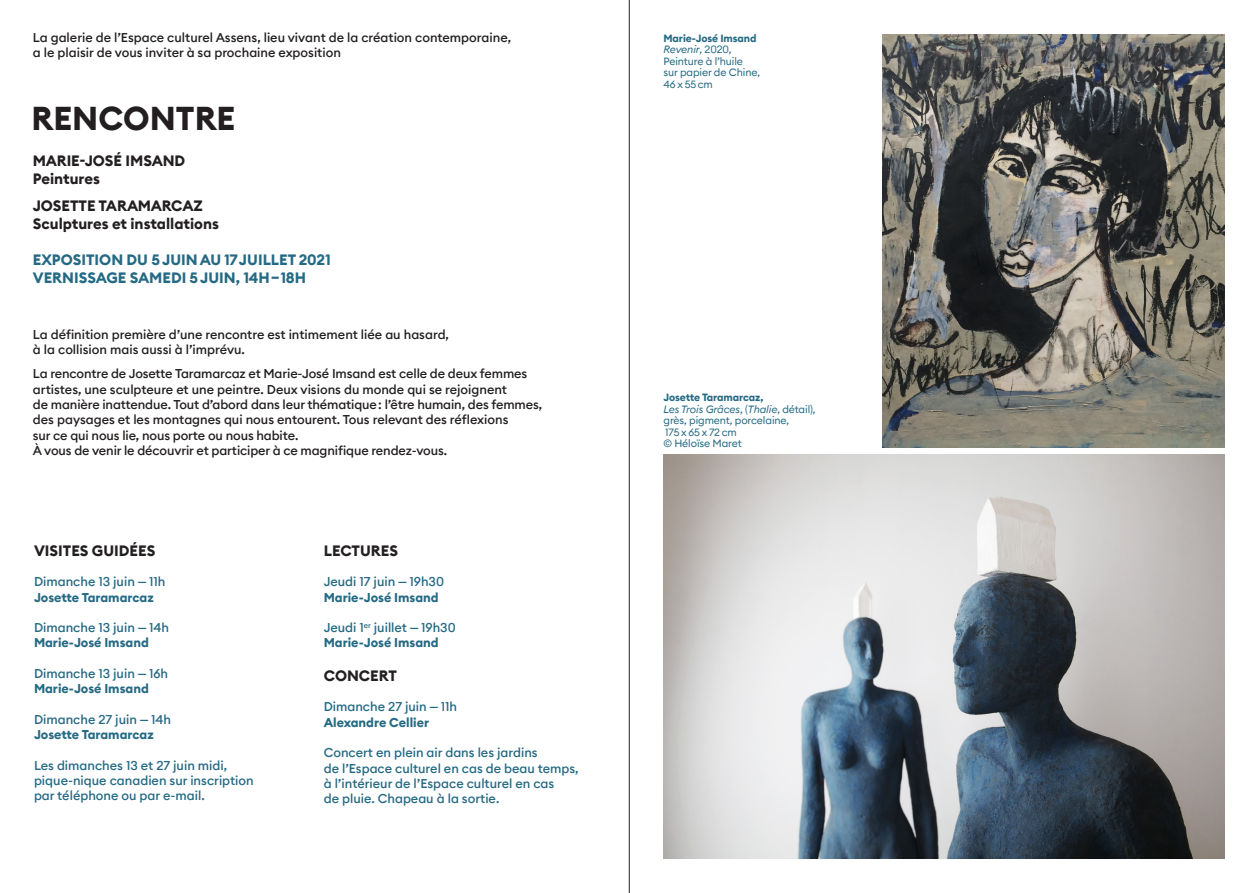
<style>
.page{position:relative;width:1259px;height:893px;background:#fff}
.page>*{position:absolute;margin:0;border:0;box-sizing:border-box;transform-origin:0 0}
.t1{font:700 33px "Euclid Circular B";color:#231f20}
.t2{font:700 15px "Euclid Circular B";color:#231f20}
.t3{font:700 15px "Euclid Circular B";color:#256a84}
.t4{font:500 12.75px "Euclid Circular B";letter-spacing:-.005em;color:#231f20}
.t5{font:500 12.75px "Euclid Circular B";color:#256a84}
.t6{font:700 12.75px "Euclid Circular B";color:#256a84}
.t7{font:10.5px "Euclid Circular B";letter-spacing:-.01em;color:#256a84}
.t8{font:italic 10.5px "Euclid Circular B";letter-spacing:-.01em;color:#256a84}
.t9{font:700 10.5px "Euclid Circular B";letter-spacing:-.01em;color:#256a84}
.s1{font-style:normal}
</style>
<div class="page">
<img style="left:663px;top:455px;width:562px;height:404px">
<img style="left:882px;top:34px;width:343px;height:413px">
<hr style="left:629px;top:0;width:1px;height:893px;background:#231f20">
<p class="t4" style="left:33px;top:29px;width:480px">La galerie de l’Espace culturel Assens, lieu vivant de la création contemporaine,</p>
<p class="t4" style="left:33px;top:44px;width:309px">a le plaisir de vous inviter à sa prochaine exposition</p>
<p class="t1" style="left:32px;top:97px;width:205px">RENCONTRE</p>
<p class="t2" style="left:33px;top:151px;width:154px">MARIE-JOSÉ IMSAND</p>
<p class="t2" style="left:33px;top:169px;width:69px">Peintures</p>
<p class="t2" style="left:33px;top:196px;width:172px">JOSETTE TARAMARCAZ</p>
<p class="t2" style="left:33px;top:214px;width:188px">Sculptures et installations</p>
<p class="t3" style="left:33px;top:250px;width:299px">EXPOSITION DU 5 JUIN AU 17 JUILLET 2021</p>
<p class="t3" style="left:33px;top:268px;width:275px">VERNISSAGE SAMEDI 5 JUIN, 14H – 18H</p>
<p class="t4" style="left:33px;top:326px;width:417px">La définition première d’une rencontre est intimement liée au hasard,</p>
<p class="t4" style="left:33px;top:341px;width:213px">à la collision mais aussi à l’imprévu.</p>
<p class="t4" style="left:33px;top:366px;width:496px">La rencontre de Josette Taramarcaz et Marie-José Imsand est celle de deux femmes</p>
<p class="t4" style="left:33px;top:381px;width:475px">artistes, une sculpteure et une peintre. Deux visions du monde qui se rejoignent</p>
<p class="t4" style="left:33px;top:396px;width:510px">de manière inattendue. Tout d’abord dans leur thématique : l’être humain, des femmes,</p>
<p class="t4" style="left:33px;top:411px;width:477px">des paysages et les montagnes qui nous entourent. Tous relevant des réflexions</p>
<p class="t4" style="left:33px;top:427px;width:267px">sur ce qui nous lie, nous porte ou nous habite.</p>
<p class="t4" style="left:33px;top:442px;width:416px">À vous de venir le découvrir et participer à ce magnifique rendez-vous.</p>
<p class="t2" style="left:34px;top:541px;width:123px">VISITES GUIDÉES</p>
<p class="t5" style="left:34px;top:573px;width:133px">Dimanche 13 juin — 11h</p>
<p class="t6" style="left:34px;top:589px;width:121px">Josette Taramarcaz</p>
<p class="t5" style="left:34px;top:619px;width:136px">Dimanche 13 juin — 14h</p>
<p class="t6" style="left:34px;top:635px;width:116px">Marie-José Imsand</p>
<p class="t5" style="left:34px;top:665px;width:136px">Dimanche 13 juin — 16h</p>
<p class="t6" style="left:34px;top:681px;width:116px">Marie-José Imsand</p>
<p class="t5" style="left:34px;top:711px;width:138px">Dimanche 27 juin — 14h</p>
<p class="t6" style="left:34px;top:726px;width:121px">Josette Taramarcaz</p>
<p class="t5" style="left:34px;top:757px;width:195px">Les dimanches 13 et 27 juin midi,</p>
<p class="t5" style="left:34px;top:772px;width:221px">pique-nique canadien sur inscription</p>
<p class="t5" style="left:34px;top:788px;width:172px">par téléphone ou par e-mail.</p>
<p class="t2" style="left:324px;top:541px;width:76px">LECTURES</p>
<p class="t5" style="left:324px;top:573px;width:122px">Jeudi 17 juin — 19h30</p>
<p class="t6" style="left:324px;top:589px;width:116px">Marie-José Imsand</p>
<p class="t5" style="left:324px;top:619px;width:133px">Jeudi 1<sup>er</sup> juillet — 19h30</p>
<p class="t6" style="left:324px;top:635px;width:116px">Marie-José Imsand</p>
<p class="t2" style="left:324px;top:666px;width:75px">CONCERT</p>
<p class="t5" style="left:324px;top:699px;width:135px">Dimanche 27 juin — 11h</p>
<p class="t6" style="left:324px;top:714px;width:107px">Alexandre Cellier</p>
<p class="t5" style="left:324px;top:744px;width:215px">Concert en plein air dans les jardins</p>
<p class="t5" style="left:324px;top:760px;width:256px">de l’Espace culturel en cas de beau temps,</p>
<p class="t5" style="left:324px;top:775px;width:232px">à l’intérieur de l’Espace culturel en cas</p>
<p class="t5" style="left:324px;top:790px;width:177px">de pluie. Chapeau à la sortie.</p>
<p class="t9" style="left:663px;top:31px;width:94px">Marie-José Imsand</p>
<p class="t8" style="left:663px;top:43px;width:70px">Revenir<span class="s1">, 2020,</span></p>
<p class="t7" style="left:663px;top:54px;width:81px">Peinture à l’huile</p>
<p class="t7" style="left:663px;top:66px;width:98px">sur papier de Chine,</p>
<p class="t7" style="left:663px;top:77px;width:51px">46 x 55 cm</p>
<p class="t9" style="left:663px;top:391px;width:101px">Josette Taramarcaz,</p>
<p class="t8" style="left:663px;top:402px;width:154px">Les Trois Grâces<span class="s1">, (</span>Thalie<span class="s1">, détail),</span></p>
<p class="t7" style="left:663px;top:414px;width:127px">grès, pigment, porcelaine,</p>
<p class="t7" style="left:665px;top:425px;width:73px">175 x 65 x 72 cm</p>
<p class="t7" style="left:663px;top:437px;width:80px">© Héloïse Maret</p>
</div>
